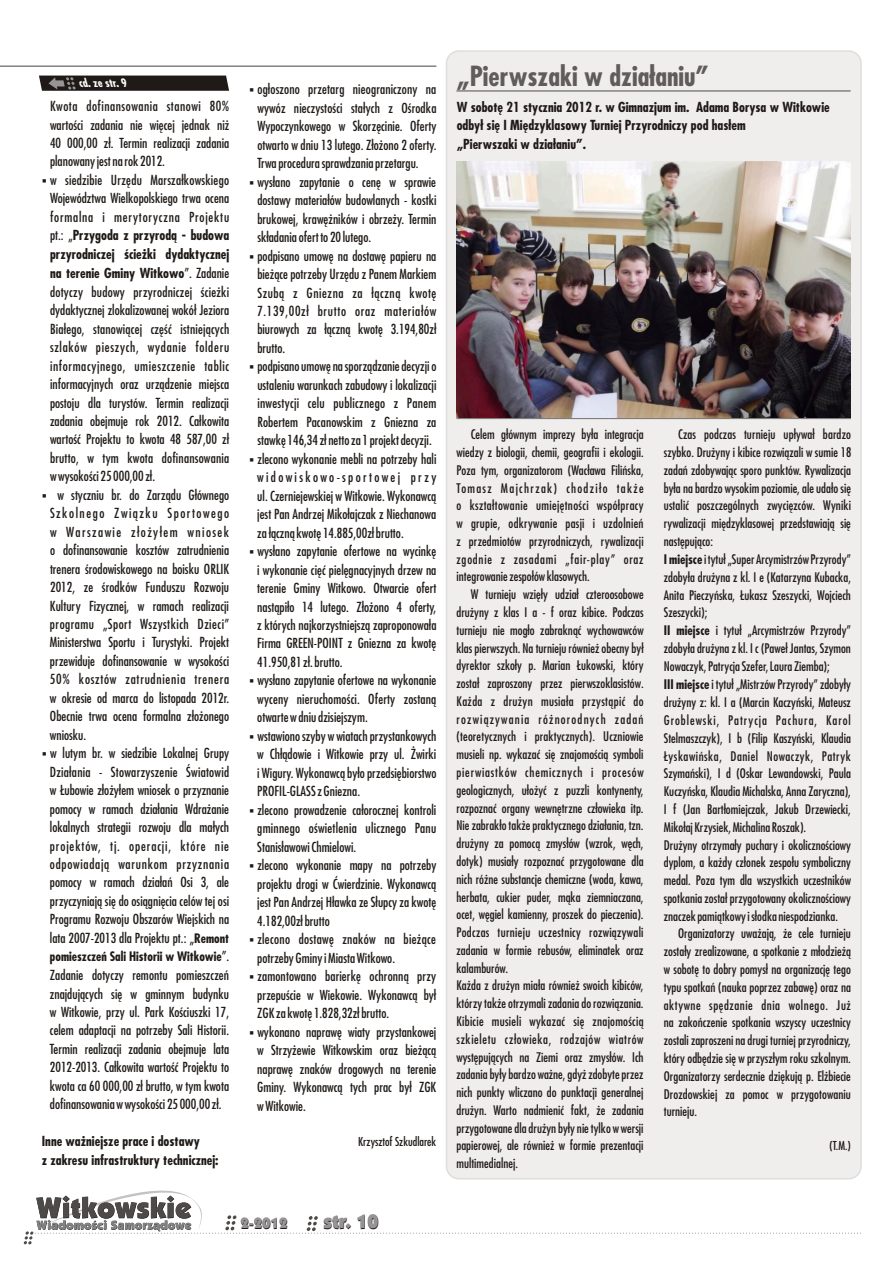
<style>
.page{position:relative;width:893px;height:1263px;background:#fff}
.page>*{position:absolute;margin:0;border:0;box-sizing:border-box;transform-origin:0 0}
.t1{font:700 27px "Fujiyama";color:#615c5c}
.t2{font:900 19.5px "Kabel IT Cby BT";color:#1f1a17}
.t3{font:900 15px "Kabel IT Cby BT";color:#1f1a17}
.t4{font:13.5px/18.5px "Fujiyama";color:#1f1a17;text-align:justify}
.t5{font:700 13.5px/18.9px "Fujiyama";color:#1f1a17}
.t6{font:13.5px/18.5px "Fujiyama";letter-spacing:.02em;color:#1f1a17}
.t7{font:12.9px/17.9px "Fujiyama";color:#1f1a17;text-align:justify}
.t8{font:700 12.75px "Fujiyama";color:#1f1a17}
.t9{font:12px "Fujiyama";color:#1f1a17}
.t10{font:italic 700 11.4px "Fujiyama";color:#fff}
.s1{font-weight:700}
.s2{font-weight:700;font-size:12.75px}
.s3{font-weight:400;font-size:13.5px}
</style>
<div class="page">
<svg style="left:24px;top:1190px;width:837px;height:54px"></svg>
<svg style="left:39px;top:76px;width:190px;height:15px;background:#2b2623"></svg>
<hr style="left:0;top:65px;width:436px;height:2px;background:#828282">
<div style="left:446px;top:50px;width:416px;height:1129px;background:#f0eded;border:2px solid #dedede;border-radius:12px"></div>
<hr style="left:456px;top:90px;width:395px;height:2px;background:#828282">
<hr style="left:456px;top:418px;width:395px;height:1px;background:#737070">
<img style="left:456px;top:162px;width:395px;height:255px">
<p class="t10" style="left:80px;top:79px;width:52px">cd .zestr.9</p>
<p class="t4" style="left:50px;top:98px;width:181px">Kwota dofinansowania stanowi 80% wartości zadania nie więcej jednak niż 40 000,00 zł. Termin realizacji zadania planowany jest na rok 2012.</p>
<p class="t4" style="left:50px;top:172px;width:181px;text-indent:-8px">▪w siedzibie Urzędu Marszałkowskiego Województwa Wielkopolskiego trwa ocena formalna i merytoryczna Projektu pt.: „<span class="s1">Przygoda z przyrodą - budowa przyrodniczej ścieżki dydaktycznej na terenie Gminy Witkowo</span>”. Zadanie dotyczy budowy przyrodniczej ścieżki dydaktycznej zlokalizowanej wokół Jeziora Białego, stanowiącej część istniejących szlaków pieszych, wydanie folderu informacyjnego, umieszczenie tablic informacyjnych oraz urządzenie miejsca postoju dla turystów. Termin realizacji zadania obejmuje rok 2012. Całkowita wartość Projektu to kwota 48 587,00 zł brutto, w tym kwota dofinansowania w wysokości 25 000,00 zł.</p>
<p class="t4" style="left:50px;top:487px;width:181px;text-indent:-8px">▪w styczniu br. do Zarządu Głównego Szkolnego Związku Sportowego w Warszawie złożyłem wniosek o dofinansowanie kosztów zatrudnienia trenera środowiskowego na boisku ORLIK 2012, ze środków Funduszu Rozwoju Kultury Fizycznej, w ramach realizacji programu „Sport Wszystkich Dzieci” Ministerstwa Sportu i Turystyki. Projekt przewiduje dofinansowanie w wysokości 50% kosztów zatrudnienia trenera w okresie od marca do listopada 2012r.<br>Obecnie trwa ocena formalna złożonego wniosku.</p>
<p class="t4" style="left:42px;top:745px;width:189px;text-align:center">▪w lutym br. w siedzibie Lokalnej Grupy Działania - Stowarzyszenie Światowid w Łubowie złożyłem wniosek o przyznanie pomocy w ramach działania Wdrażanie lokalnych strategii rozwoju dla małych projektów, tj. operacji, które nie odpowiadają warunkom przyznania pomocy w ramach działań Osi 3, ale przyczyniają się do osiągnięcia celów tej osi Programu Rozwoju Obszarów Wiejskich na lata 2007-2013 dla Projektu pt.: „<span class="s2">Remont</span></p>
<p class="t8" style="left:50px;top:952px;width:181px">pomieszczeń Sali Historii w Witkowie<span class="s3">”.</span></p>
<p class="t4" style="left:50px;top:967px;width:181px">Zadanie dotyczy remontu pomieszczeń znajdujących się w gminnym budynku w Witkowie, przy ul. Park Kościuszki 17, celem adaptacji na potrzeby Sali Historii.<br>Termin realizacji zadania obejmuje lata 2012-2013. Całkowita wartość Projektu to kwota ca 60 000,00 zł brutto, w tym kwota dofinansowania w wysokości 25 000,00 zł.</p>
<p class="t5" style="left:42px;top:1133px;width:178px">Inne ważniejsze prace i dostawy<br>z zakresu infrastruktury technicznej:</p>
<p class="t4" style="left:257px;top:81px;width:181px;text-indent:-8px">▪ogłoszono przetarg nieograniczony na wywóz nieczystości stałych z Ośrodka Wypoczynkowego w Skorzęcinie. Oferty otwarto w dniu 13 lutego. Złożono 2 oferty.<br>Trwa procedura sprawdzania przetargu.</p>
<p class="t4" style="left:257px;top:174px;width:181px;text-indent:-8px">▪wysłano zapytanie o cenę w sprawie dostawy materiałów budowlanych - kostki brukowej, krawężników i obrzeży. Termin składania ofert to 20 lutego.</p>
<p class="t4" style="left:257px;top:248px;width:181px;text-indent:-8px">▪podpisano umowę na dostawę papieru na bieżące potrzeby Urzędu z Panem Markiem Szubą z Gniezna za łączną kwotę 7.139,00zł brutto oraz materiałów biurowych za łączną kwotę 3.194,80zł brutto.</p>
<p class="t4" style="left:249px;top:358px;width:189px;text-align:center">▪podpisano umowę na sporządzanie decyzji o ustaleniu warunkach zabudowy i lokalizacji inwestycji celu publicznego z Panem Robertem Pacanowskim z Gniezna za stawkę 146,34 zł netto za 1 projekt decyzji.</p>
<p class="t4" style="left:257px;top:451px;width:181px;text-indent:-8px">▪zlecono wykonanie mebli na potrzeby hali widowiskowo-sportowej przy ul. Czerniejewskiej w Witkowie. Wykonawcą jest Pan Andrzej Mikołajczak z Niechanowa za łączną kwotę 14.885,00zł brutto.</p>
<p class="t4" style="left:257px;top:543px;width:181px;text-indent:-8px">▪wysłano zapytanie ofertowe na wycinkę i wykonanie cięć pielęgnacyjnych drzew na terenie Gminy Witkowo. Otwarcie ofert nastąpiło 14 lutego. Złożono 4 oferty, z których najkorzystniejszą zaproponowała Firma GREEN-POINT z Gniezna za kwotę 41.950,81 zł. brutto.</p>
<p class="t4" style="left:257px;top:672px;width:181px;text-indent:-8px">▪wysłano zapytanie ofertowe na wykonanie wyceny nieruchomości. Oferty zostaną otwarte w dniu dzisiejszym.</p>
<p class="t4" style="left:257px;top:728px;width:181px;text-indent:-8px">▪wstawiono szyby w wiatach przystankowych w Chłądowie i Witkowie przy ul. Żwirki i Wigury. Wykonawcą było przedsiębiorstwo PROFIL-GLASS z Gniezna.</p>
<p class="t4" style="left:257px;top:802px;width:181px;text-indent:-8px">▪zlecono prowadzenie całorocznej kontroli gminnego oświetlenia ulicznego Panu Stanisławowi Chmielowi.</p>
<p class="t4" style="left:257px;top:857px;width:181px;text-indent:-8px">▪zlecono wykonanie mapy na potrzeby projektu drogi w Ćwierdzinie. Wykonawcą jest Pan Andrzej Hławka ze Słupcy za kwotę 4.182,00zł brutto</p>
<p class="t6" style="left:257px;top:931px;width:180px;text-indent:-8px">▪zlecono dostawę znaków na bieżące potrzeby Gminy i Miasta Witkowo.</p>
<p class="t4" style="left:257px;top:968px;width:181px;text-indent:-8px">▪zamontowano barierkę ochronną przy przepuście w Wiekowie. Wykonawcą był ZGK za kwotę 1.828,32zł brutto.</p>
<p class="t4" style="left:257px;top:1024px;width:181px;text-indent:-8px">▪wykonano naprawę wiaty przystankowej w Strzyżewie Witkowskim oraz bieżącą naprawę znaków drogowych na terenie Gminy. Wykonawcą tych prac był ZGK wWitkowie.</p>
<p class="t9" style="left:358px;top:1137px;width:80px">Krzysztof Szkudlarek</p>
<p class="t3" style="left:241px;top:1218px;width:49px">2-2012</p>
<h2 class="t2" style="left:324px;top:1214px;width:57px">str. 10</h2>
<h1 class="t1" style="left:457px;top:66px;width:254px">„Pierwszaki w działaniu”</h1>
<p class="t5" style="left:457px;top:99px;width:375px">W sobotę 21 stycznia 2012 r. w Gimnazjum im. Adama Borysa w Witkowie odbył się I Międzyklasowy Turniej Przyrodniczy pod hasłem<br>„Pierwszaki w działaniu”.</p>
<p class="t7" style="left:457px;top:427px;width:189px;text-indent:14px">Celem głównym imprezy była integracja wiedzy z biologii, chemii, geografii i ekologii.<br>Poza tym, organizatorom (Wacława Filińska, Tomasz Majchrzak) chodziło także o kształtowanie umiejętności współpracy w grupie, odkrywanie pasji i uzdolnień z przedmiotów przyrodniczych, rywalizacji zgodnie z zasadami „fair-play” oraz integrowanie zespołów klasowych.</p>
<p class="t7" style="left:456px;top:587px;width:189px;text-align:left;text-indent:14px">W turnieju wzięły udział czteroosobowe drużyny z klas I a - f oraz kibice. Podczas turnieju nie mogło zabraknąć wychowawców klas pierwszych. Na turnieju również obecny był dyrektor szkoły p. Marian Łukowski, który został zaproszony przez pierwszoklasistów.<br>Każda z drużyn musiała przystąpić do rozwiązywania różnorodnych zadań (teoretycznych i praktycznych). Uczniowie musieli np. wykazać się znajomością symboli pierwiastków chemicznych i procesów geologicznych, ułożyć z puzzli kontynenty, rozpoznać organy wewnętrzne człowieka itp.<br>Nie zabrakło także praktycznego działania, tzn. drużyny za pomocą zmysłów (wzrok, węch, dotyk) musiały rozpoznać przygotowane dla nich różne substancje chemiczne (woda, kawa, herbata, cukier puder, mąka ziemniaczana, ocet, węgiel kamienny, proszek do pieczenia).<br>Podczas turnieju uczestnicy rozwiązywali zadania w formie rebusów, eliminatek oraz kalamburów.<br>Każda z drużyn miała również swoich kibiców, którzy także otrzymali zadania do rozwiązania.<br>Kibicie musieli wykazać się znajomością szkieletu człowieka, rodzajów wiatrów występujących na Ziemi oraz zmysłów. Ich zadania były bardzo ważne, gdyż zdobyte przez nich punkty wliczano do punktacji generalnej drużyn. Warto nadmienić fakt, że zadania przygotowane dla drużyn były nie tylko w wersji papierowej, ale również w formie prezentacji multimedialnej.</p>
<p class="t7" style="left:664px;top:427px;width:189px;text-align:left;text-indent:14px">Czas podczas turnieju upływał bardzo szybko. Drużyny i kibice rozwiązali w sumie 18 zadań zdobywając sporo punktów. Rywalizacja była na bardzo wysokim poziomie, ale udało się ustalić poszczególnych zwycięzców. Wyniki rywalizacji międzyklasowej przedstawiają się następująco:<br><span class="s1">I miejsce</span> i tytuł „Super Arcymistrzów Przyrody” zdobyła drużyna z kl. I e (Katarzyna Kubacka, Anita Pieczyńska, Łukasz Szeszycki, Wojciech Szeszycki);<br><span class="s1">II miejsce</span> i tytuł „Arcymistrzów Przyrody” zdobyła drużyna z kl. I c (Paweł Jantas, Szymon Nowaczyk, Patrycja Szefer, Laura Ziemba);<br><span class="s1">III miejsce</span> i tytuł „Mistrzów Przyrody” zdobyły drużyny z: kl. I a (Marcin Kaczyński, Mateusz Groblewski, Patrycja Pachura, Karol Stelmaszczyk), I b (Filip Kaszyński, Klaudia Łyskawińska, Daniel Nowaczyk, Patryk Szymański), I d (Oskar Lewandowski, Paula Kuczyńska, Klaudia Michalska, Anna Zaryczna), I f (Jan Bartłomiejczak, Jakub Drzewiecki, Mikołaj Krzysiek, Michalina Roszak).<br>Drużyny otrzymały puchary i okolicznościowy dyplom, a każdy członek zespołu symboliczny medal. Poza tym dla wszystkich uczestników spotkania został przygotowany okolicznościowy znaczek pamiątkowy i słodka niespodzianka.</p>
<p class="t7" style="left:664px;top:926px;width:189px;text-indent:14px">Organizatorzy uważają, że cele turnieju zostały zrealizowane, a spotkanie z młodzieżą w sobotę to dobry pomysł na organizację tego typu spotkań (nauka poprzez zabawę) oraz na aktywne spędzanie dnia wolnego. Już na zakończenie spotkania wszyscy uczestnicy zostali zaproszeni na drugi turniej przyrodniczy, który odbędzie się w przyszłym roku szkolnym.<br>Organizatorzy serdecznie dziękują p. Elżbiecie Drozdowskiej za pomoc w przygotowaniu turnieju.</p>
<p class="t9" style="left:830px;top:1140px;width:23px">(T.M.)</p>
</div>
